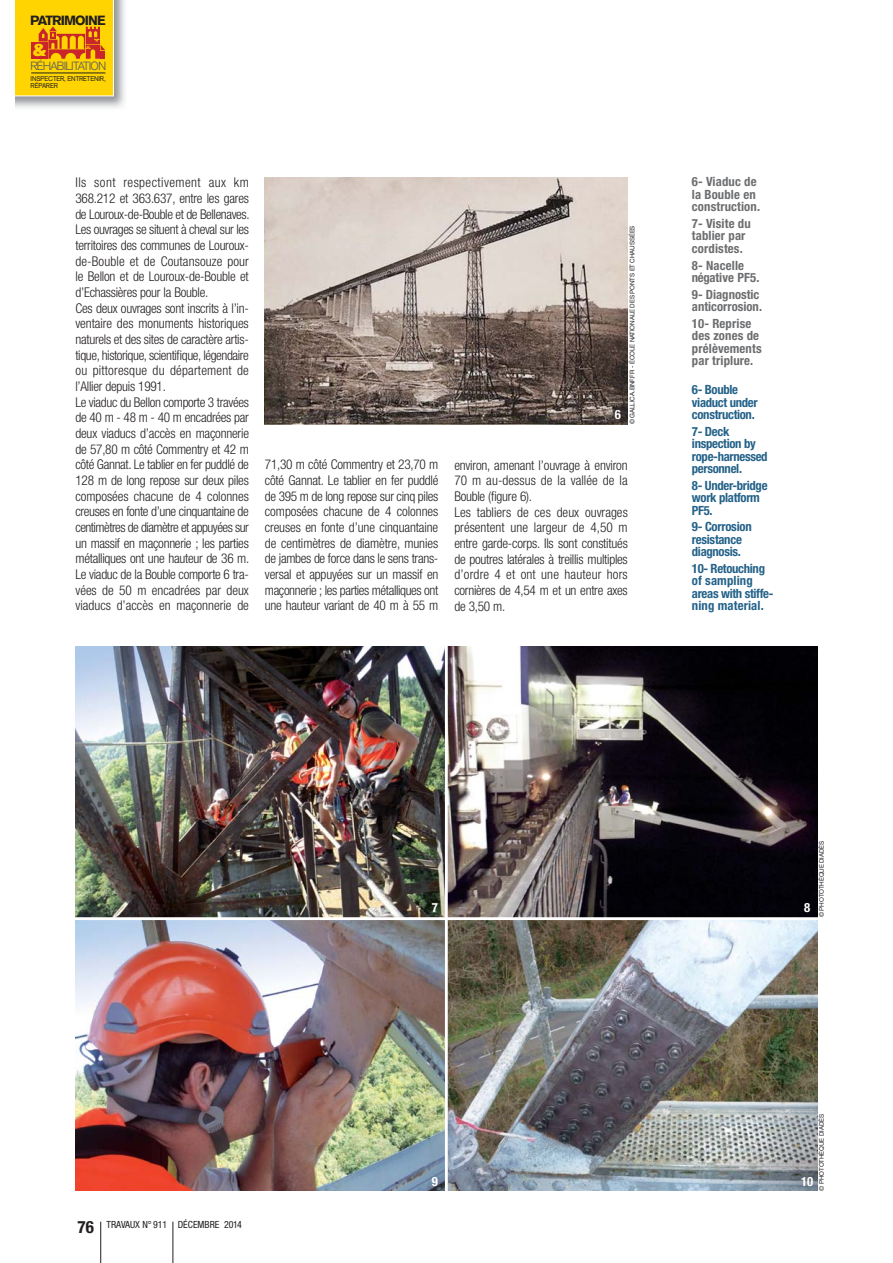
<style>
.page{position:relative;width:893px;height:1263px;background:#fff}
.page>*{position:absolute;margin:0;border:0;box-sizing:border-box;transform-origin:0 0}
.t1{font:700 condensed 16.95px "Helvetica Neue";color:#231f20}
.t2{font:900 expanded 16.95px "Helvetica Neue";color:#ffd400;scale:1.2 1}
.t3{font:300 condensed 13.5px/15.6px "Helvetica Neue";letter-spacing:-.02em;color:#231f20}
.t4{font:900 13.2px "Akzidenz Grotesk";letter-spacing:-.065em;color:#231f20}
.t5{font:700 condensed 12.75px/12.5px "Helvetica Neue";letter-spacing:-.025em;color:#246289}
.t6{font:700 condensed 12.75px/12.5px "Helvetica Neue";letter-spacing:.01em;color:#6d6e70}
.t7{font:700 condensed 12.75px "Helvetica Neue";color:#fff}
.t8{font:300 11.7px "Akzidenz Grotesk";letter-spacing:-.07em;color:#58595b}
.t9{font:condensed 9.9px "Helvetica Neue";color:#231f20}
.t10{font:6.9px/7.1px "Akzidenz Grotesk";letter-spacing:-.02em;color:#231f20;scale:.93 1}
.t11{font:6.3px "Helvetica Neue";letter-spacing:-.02em;color:#231f20}
</style>
<div class="page">
<hr style="left:173px;top:1222px;width:1px;height:41px;background:#231f20">
<hr style="left:100px;top:1222px;width:1px;height:41px;background:#231f20">
<img style="left:15px;top:0;width:110px;height:108px">
<svg style="left:15px;top:0;width:99px;height:96px;background:#f5bb0a"></svg>
<img style="left:265px;top:178px;width:363px;height:246px">
<img style="left:75px;top:647px;width:370px;height:270px">
<img style="left:448px;top:647px;width:369px;height:270px">
<img style="left:448px;top:920px;width:369px;height:271px">
<img style="left:75px;top:920px;width:370px;height:271px">
<p class="t4" style="left:30px;top:16px;width:77px">PATRIMOINE</p>
<p class="t2" style="left:33px;top:44px;width:12px">&amp;</p>
<p class="t8" style="left:30px;top:62px;width:77px">RÉHABILITATION</p>
<p class="t10" style="left:31px;top:75px;width:82px">INSPECTER, ENTRETENIR,<br>RÉPARER</p>
<p class="t3" style="left:75px;top:176px;width:176px">Ils sont respectivement aux km 368.212 et 363.637, entre les gares de Louroux-de-Bouble et de Bellenaves.<br>Les ouvrages se situent à cheval sur les territoires des communes de Louroux&shy;de-Bouble et de Coutansouze pour le Bellon et de Louroux-de-Bouble et d’Echassières pour la Bouble.<br>Ces deux ouvrages sont inscrits à l’in&shy;ventaire des monuments historiques naturels et des sites de caractère artis&shy;tique, historique, scientifique, légendaire ou pittoresque du département de l’Allier depuis 1991.<br>Le viaduc du Bellon comporte 3 travées de 40 m - 48 m - 40 m encadrées par deux viaducs d’accès en maçonnerie de 57,80 m côté Commentry et 42 m côté Gannat. Le tablier en fer puddlé de 128 m de long repose sur deux piles composées chacune de 4 colonnes creuses en fonte d’une cinquantaine de centimètres de diamètre et appuyées sur un massif en maçonnerie ; les parties métalliques ont une hauteur de 36 m.<br>Le viaduc de la Bouble comporte 6 tra&shy;vées de 50 m encadrées par deux viaducs d’accès en maçonnerie de</p>
<p class="t3" style="left:265px;top:458px;width:175px;text-align:justify">71,30 m côté Commentry et 23,70 m côté Gannat. Le tablier en fer puddlé de 395 m de long repose sur cinq piles composées chacune de 4 colonnes creuses en fonte d’une cinquantaine de centimètres de diamètre, munies de jambes de force dans le sens trans&shy;versal et appuyées sur un massif en maçonnerie ; les parties métalliques ont une hauteur variant de 40 m à 55 m</p>
<p class="t7" style="left:615px;top:410px;width:8px">6</p>
<p class="t11" style="left:630px;top:424px;width:200px;rotate:-90deg">© GALLICA.BNF.FR - ÉCOLE NATIONALE DES PONTS ET CHAUSSÉES</p>
<p class="t3" style="left:454px;top:458px;width:175px">environ, amenant l’ouvrage à environ<br>70 m au-dessus de la vallée de la<br>Bouble ( figure 6).<br>Les tabliers de ces deux ouvrages présentent une largeur de 4,50 m entre garde-corps. Ils sont constitués de poutres latérales à treillis multiples d’ordre 4 et ont une hauteur hors cornières de 4,54 m et un entre axes de 3,50 m.</p>
<p class="t6" style="left:692px;top:177px;width:70px">6- Viaduc de la Bouble en construction.</p>
<p class="t6" style="left:692px;top:218px;width:60px">7- Visite du tablier par cordistes.</p>
<p class="t6" style="left:692px;top:260px;width:69px">8- Nacelle négative PF5.</p>
<p class="t6" style="left:692px;top:289px;width:72px">9- Diagnostic anticorrosion.</p>
<p class="t6" style="left:692px;top:318px;width:71px">10- Reprise des zones de prélèvements par triplure.</p>
<p class="t5" style="left:692px;top:385px;width:67px">6- Bouble viaduct under construction.</p>
<p class="t5" style="left:692px;top:426px;width:77px">7- Deck inspection by rope-harnessed personnel.</p>
<p class="t5" style="left:692px;top:480px;width:77px">8- Under-bridge work platform<br>PF5.</p>
<p class="t5" style="left:692px;top:522px;width:61px">9- Corrosion resistance diagnosis.</p>
<p class="t5" style="left:692px;top:563px;width:83px">10- Retouching of sampling areas with stiffe&shy;ning material.</p>
<p class="t1" style="left:78px;top:1221px;width:18px">76</p>
<p class="t9" style="left:107px;top:1221px;width:137px">TRAVAUX N° 911 DÉCEMBRE 2014</p>
<p class="t11" style="left:819px;top:917px;width:78px;rotate:-90deg">© PHOTOTHÈQUE DIADÈS</p>
<p class="t7" style="left:432px;top:903px;width:8px">7</p>
<p class="t7" style="left:804px;top:903px;width:8px">8</p>
<p class="t11" style="left:819px;top:1191px;width:78px;rotate:-90deg">© PHOTOTHÈQUE DIADÈS</p>
<p class="t7" style="left:432px;top:1177px;width:8px">9</p>
<p class="t7" style="left:801px;top:1176px;width:13px">10</p>
</div>
